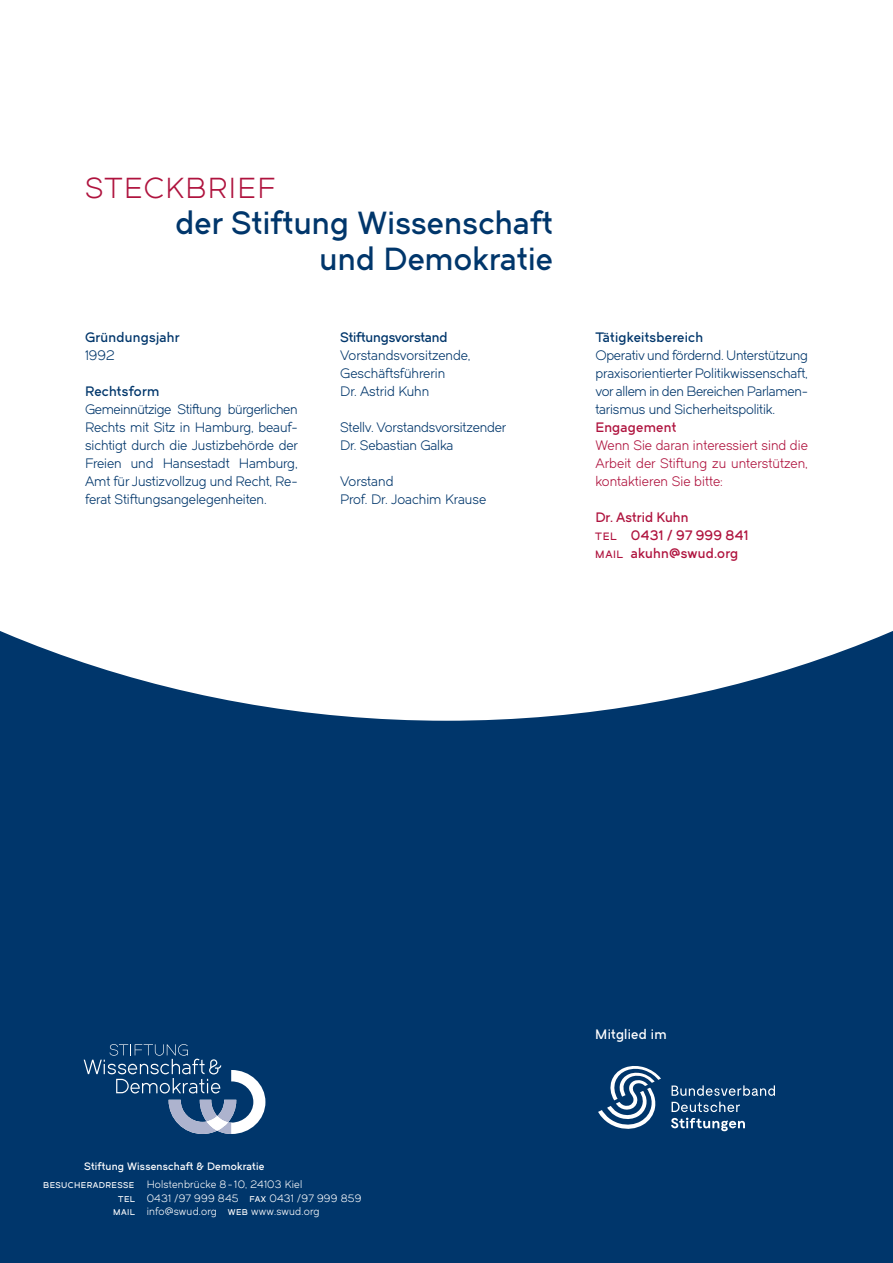
<style>
.page{position:relative;width:893px;height:1263px;background:#00366b}
.page>*{position:absolute;margin:0;border:0;box-sizing:border-box;transform-origin:0 0}
.t1{font:31.5px/36px "Dual 600";letter-spacing:.01em;color:#00366b;text-align:right}
.t2{font:28.5px "Dual 400";letter-spacing:.05em;color:#af133e}
.t3{font:13.5px/18px "Dual 400";letter-spacing:-.01em;color:#00366b}
.t4{font:13.5px/18px "Dual 400";letter-spacing:.005em;color:#af133e;text-align:justify}
.t5{font:13.5px/18px "Dual 600";letter-spacing:.02em;color:#af133e}
.t6{font:13.5px "Dual 600";letter-spacing:.02em;color:#00366b}
.t7{font:13.5px "Dual 600";letter-spacing:-.01em;color:#00366b}
.t8{font:13.5px "Dual 600";letter-spacing:.02em;color:#fff}
.t9{font:10.5px/13.5px "Dual 400";letter-spacing:.02em;color:#fff}
.t10{font:10.5px "Dual 600";letter-spacing:.02em;color:#fff}
.t11{font:8.25px/13.5px "Dual 600";letter-spacing:.05em;color:#fff;text-align:right}
.s1{font-size:10.5px}
.s2{font-family:"Dual 600";font-size:8.25px}
</style>
<div class="page">
<div style="left:0;top:0;width:893px;height:721px;background:#fff"></div>
<svg style="left:672px;top:1085px;width:103px;height:27px"></svg>
<svg style="left:671px;top:1118px;width:74px;height:13px"></svg>
<svg style="left:598px;top:1066px;width:63px;height:63px"></svg>
<svg style="left:84px;top:1044px;width:181px;height:90px"></svg>
<h2 class="t2" style="left:85px;top:171px;width:192px">STECKBRIEF</h2>
<h1 class="t1" style="left:176px;top:204px;width:379px">der Stiftung Wissenschaft und Demokratie</h1>
<p class="t6" style="left:85px;top:329px;width:96px">Gründungsjahr</p>
<p class="t3" style="left:85px;top:346px;width:31px">1992</p>
<p class="t6" style="left:85px;top:383px;width:76px">Rechtsform</p>
<p class="t3" style="left:85px;top:400px;width:214px;text-align:justify">Gemeinnützige Stiftung bürgerlichen Rechts mit Sitz in Hamburg, beauf&shy;sichtigt durch die Justizbehörde der Freien und Hansestadt Hamburg, Amt für Justizvollzug und Recht, Re&shy;ferat Stiftungsangelegenheiten.</p>
<p class="t7" style="left:340px;top:329px;width:109px">Stiftungsvorstand</p>
<p class="t3" style="left:340px;top:346px;width:132px">Vorstandsvorsitzende,<br>Geschäftsführerin<br>Dr. Astrid Kuhn</p>
<p class="t3" style="left:340px;top:418px;width:168px">Stellv. Vorstandsvorsitzender<br>Dr. Sebastian Galka</p>
<p class="t3" style="left:340px;top:472px;width:147px">Vorstand<br>Prof. Dr. Joachim Krause</p>
<p class="t6" style="left:595px;top:329px;width:109px">Tätigkeitsbereich</p>
<p class="t3" style="left:595px;top:346px;width:214px;text-align:justify">Operativ und fördernd. Unterstützung praxisorientierter Politikwissenschaft, vor allem in den Bereichen Parlamen&shy;tarismus und Sicherheitspolitik.</p>
<p class="t5" style="left:595px;top:418px;width:82px">Engagement</p>
<p class="t4" style="left:595px;top:436px;width:214px">Wenn Sie daran interessiert sind die Arbeit der Stiftung zu unterstützen, kontaktieren Sie bitte:</p>
<p class="t5" style="left:595px;top:508px;width:155px">Dr. Astrid Kuhn<br><span class="s1">TEL</span> 0431 / 97 999 841<br><span class="s1">MAIL</span> akuhn@swud.org</p>
<p class="t10" style="left:84px;top:1160px;width:182px">Stiftung Wissenschaft &amp; Demokratie</p>
<p class="t9" style="left:147px;top:1178px;width:216px">Holstenbrücke 8 -10, 24103 Kiel<br>0431 /97 999 845 <span class="s2">FAX</span> 0431 /97 999 859 info@swud.org <span class="s2">WEB</span> www.swud.org</p>
<p class="t11" style="left:43px;top:1178px;width:93px">BESUCHERADRESSE<br>TEL<br>MAIL</p>
<p class="t8" style="left:595px;top:1026px;width:73px">Mitglied im</p>
</div>
